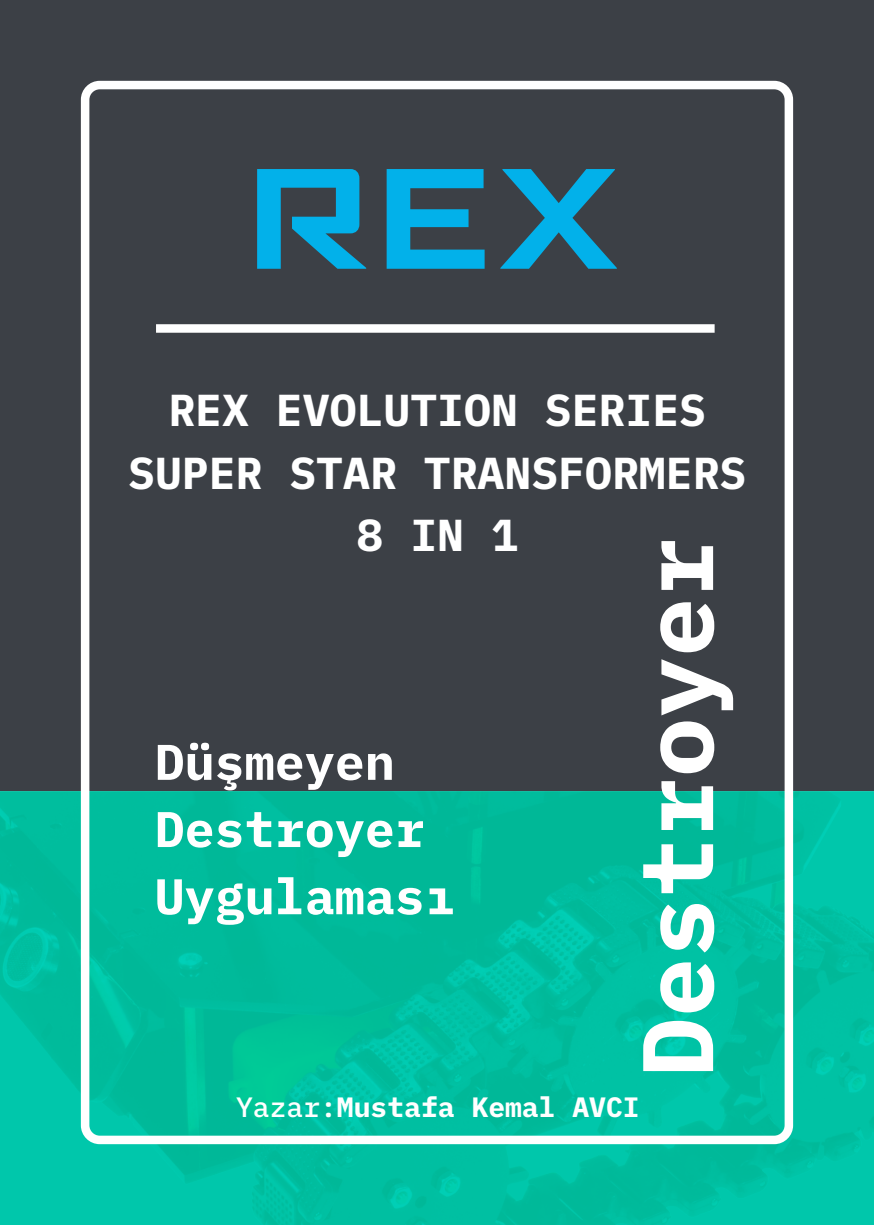
<style>
.page{position:relative;width:874px;height:1225px;background:#fff}
.page>*{position:absolute;margin:0;border:0;box-sizing:border-box;transform-origin:0 0}
.t1{font:700 100px "IBM Plex Mono";color:#fff}
.t2{font:700 50px/67.2px "IBM Plex Mono";color:#fff}
.t3{font:700 44.8px/62.4px "IBM Plex Mono";color:#fff;text-align:center}
.t4{font:700 28px "IBM Plex Mono";color:#fff}
.s1{font-weight:500}
</style>
<div class="page">
<div style="left:0;top:0;width:873px;height:792px;background:#3c4046"></div>
<img style="left:0;top:792px;width:873px;height:433px">
<div style="left:81px;top:81px;width:711px;height:1063px;border:9px solid #fff;border-radius:15px"></div>
<div style="left:156px;top:324px;width:558px;height:9px;background:#fff"></div>
<svg style="left:257px;top:169px;width:359px;height:100px"></svg>
<p class="t3" style="left:128px;top:382px;width:619px">REX EVOLUTION SERIES<br>SUPER STAR TRANSFORMERS<br>8 IN 1</p>
<h1 class="t1" style="left:634px;top:1077px;width:541px;rotate:-90deg">Destroyer</h1>
<p class="t2" style="left:154px;top:732px;width:301px">Düşmeyen<br>Destroyer<br>Uygulaması</p>
<p class="t4" style="left:236px;top:1095px;width:405px"><span class="s1">Yazar:</span>Mustafa Kemal AVCI</p>
</div>
